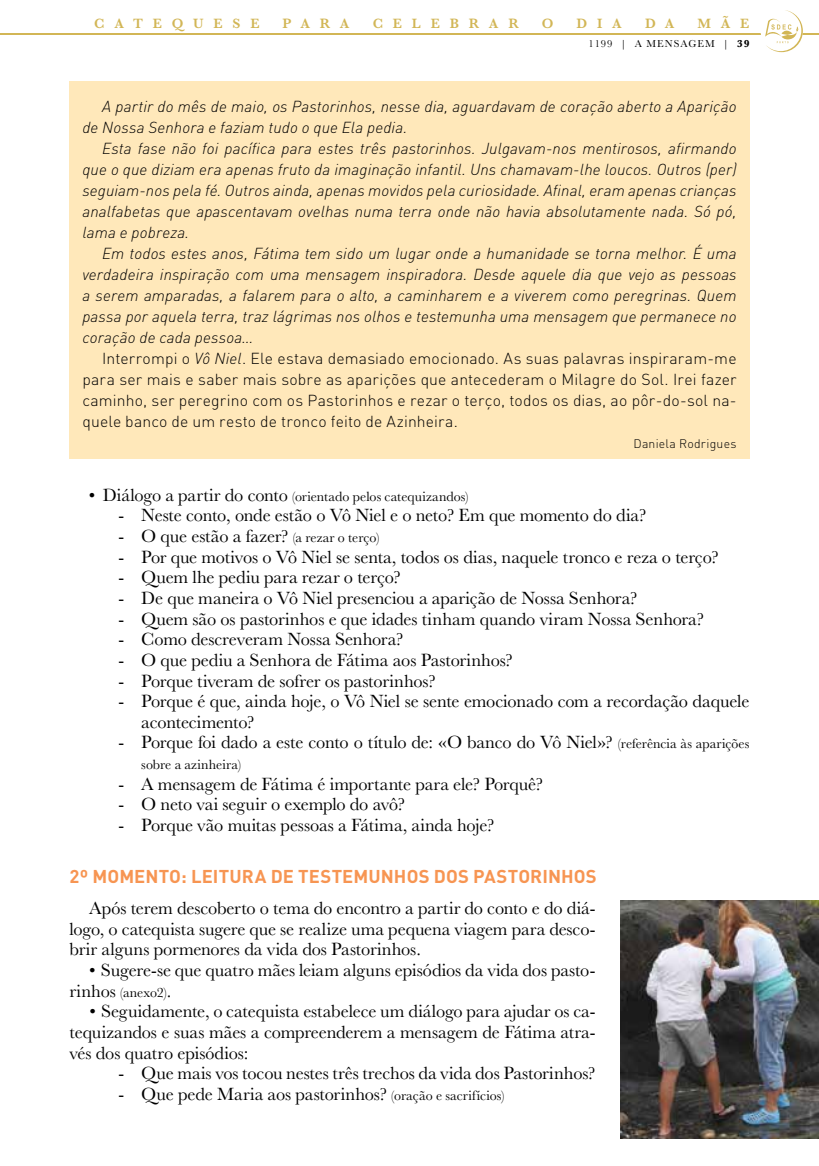
<style>
.page{position:relative;width:819px;height:1166px;background:#fff}
.page>*{position:absolute;margin:0;border:0;box-sizing:border-box;transform-origin:0 0}
.t1{font:18.38px/20.7px "Baskerville";letter-spacing:-.005em;color:#000;text-align:justify}
.t2{font:700 18.38px "DIN";letter-spacing:.005em;color:#f79552}
.t3{font:italic 300 15.75px/21px "DIN";letter-spacing:.01em;color:#000;text-align:justify}
.t4{font:300 15.75px/21px "DIN";letter-spacing:.01em;color:#000;text-align:justify}
.t5{font:14px "Baskerville";letter-spacing:.005em;color:#000}
.t6{font:600 14px "Baskerville";letter-spacing:.7em;color:#d2b656}
.t7{font:300 12.25px "DIN";letter-spacing:.02em;color:#000}
.t8{font:10.5px "Baskerville";letter-spacing:.1em;color:#000}
.s1{font-weight:700}
.s2{font-style:italic}
.s3{font-size:18.38px}
.s4{font-size:14px}
</style>
<div class="page">
<hr style="left:0;top:33px;width:819px;height:2px;background:#d2b656">
<div style="left:760px;top:10px;width:42px;height:42px;background:#fff;border-radius:50%"></div>
<svg style="left:765px;top:10px;width:37px;height:42px"></svg>
<div style="left:69px;top:81px;width:680px;height:377px;background:#ffe8ba"></div>
<img style="left:620px;top:900px;width:199px;height:238px">
<p class="t6" style="left:94px;top:14px;width:167px">CATEQUESE</p>
<p class="t6" style="left:282px;top:14px;width:68px">PARA</p>
<p class="t6" style="left:372px;top:14px;width:147px">CELEBRAR</p>
<p class="t6" style="left:542px;top:14px;width:13px">O</p>
<p class="t6" style="left:576px;top:14px;width:47px">DIA</p>
<p class="t6" style="left:645px;top:14px;width:31px">D A</p>
<p class="t6" style="left:697px;top:14px;width:53px">MÃE</p>
<p class="t8" style="left:588px;top:37px;width:163px">1199 | A MENSAGEM | <span class="s1">39</span></p>
<p class="t3" style="left:82px;top:95px;width:655px;text-indent:20px">A partir do mês de maio, os Pastorinhos, nesse dia, aguardavam de coração aberto a Aparição de Nossa Senhora e faziam tudo o que Ela pedia.</p>
<p class="t3" style="left:82px;top:137px;width:655px;text-indent:20px">Esta fase não foi pacífica para estes três pastorinhos. Julgavam-nos mentirosos, afirmando que o que diziam era apenas fruto da imaginação infantil. Uns chamavam-lhe loucos. Outros (per) seguiam-nos pela fé. Outros ainda, apenas movidos pela curiosidade. Afinal, eram apenas crianças analfabetas que apascentavam ovelhas numa terra onde não havia absolutamente nada. Só pó, lama e pobreza.</p>
<p class="t3" style="left:82px;top:242px;width:655px;text-indent:20px">Em todos estes anos, Fátima tem sido um lugar onde a humanidade se torna melhor. É uma verdadeira inspiração com uma mensagem inspiradora. Desde aquele dia que vejo as pessoas a serem amparadas, a falarem para o alto, a caminharem e a viverem como peregrinas. Quem passa por aquela terra, traz lágrimas nos olhos e testemunha uma mensagem que permanece no coração de cada pessoa...</p>
<p class="t4" style="left:82px;top:347px;width:655px;text-indent:20px">Interrompi o <span class="s2">Vô Niel</span>. Ele estava demasiado emocionado. As suas palavras inspiraram-me para ser mais e saber mais sobre as aparições que antecederam o Milagre do Sol. Irei fazer caminho, ser peregrino com os Pastorinhos e rezar o terço, todos os dias, ao pôr-do-sol na&shy;quele banco de um resto de tronco feito de Azinheira.</p>
<p class="t7" style="left:633px;top:436px;width:105px">Daniela Rodrigues</p>
<p class="t5" style="left:89px;top:487px;width:381px"><span class="s3">• Diálogo a partir do conto</span> (orientado pelos catequizandos)</p>
<p class="t1" style="left:118px;top:505px;width:529px">- Neste conto, onde estão o Vô Niel e o neto? Em que momento do dia?</p>
<p class="t1" style="left:118px;top:526px;width:262px">- O que estão a fazer? <span class="s4">(a rezar o terço)</span></p>
<p class="t1" style="left:118px;top:546px;width:601px">- Por que motivos o Vô Niel se senta, todos os dias, naquele tronco e reza o terço?</p>
<p class="t1" style="left:118px;top:567px;width:284px">- Quem lhe pediu para rezar o terço?</p>
<p class="t1" style="left:118px;top:588px;width:520px">- De que maneira o Vô Niel presenciou a aparição de Nossa Senhora?</p>
<p class="t1" style="left:118px;top:608px;width:587px">- Quem são os pastorinhos e que idades tinham quando viram Nossa Senhora?</p>
<p class="t1" style="left:118px;top:629px;width:286px">- Como descreveram Nossa Senhora?</p>
<p class="t1" style="left:118px;top:650px;width:396px">- O que pediu a Senhora de Fátima aos Pastorinhos?</p>
<p class="t1" style="left:118px;top:670px;width:319px">- Porque tiveram de sofrer os pastorinhos?</p>
<p class="t1" style="left:141px;top:691px;width:609px;text-indent:-23px">- Porque é que, ainda hoje, o Vô Niel se sente emocionado com a recordação daquele acontecimento?</p>
<p class="t1" style="left:118px;top:732px;width:632px">- Porque foi dado a este conto o título de: «O banco do Vô Niel»? <span class="s4">(referência às aparições</span></p>
<p class="t5" style="left:141px;top:755px;width:101px">sobre a azinheira)</p>
<p class="t1" style="left:118px;top:774px;width:426px">- A mensagem de Fátima é importante para ele? Porquê?</p>
<p class="t1" style="left:118px;top:794px;width:288px">- O neto vai seguir o exemplo do avô?</p>
<p class="t1" style="left:118px;top:815px;width:377px">- Porque vão muitas pessoas a Fátima, ainda hoje?</p>
<p class="t2" style="left:69px;top:864px;width:63px">2º MOMENT</p>
<p class="t2" style="left:169px;top:864px;width:142px">O: LEITURA DE TESTEM</p>
<p class="t2" style="left:368px;top:864px;width:228px">UN HOS DOS PASTORIN HOS</p>
<p class="t1" style="left:69px;top:898px;width:527px;text-indent:20px">Após terem descoberto o tema do encontro a partir do conto e do diá&shy;logo, o catequista sugere que se realize uma pequena viagem para desco&shy;brir alguns pormenores da vida dos Pastorinhos.</p>
<p class="t1" style="left:89px;top:960px;width:507px">• Sugere-se que quatro mães leiam alguns episódios da vida dos pasto-</p>
<p class="t5" style="left:69px;top:983px;width:104px"><span class="s3">rinhos</span> (anexo2)<span class="s3">.</span></p>
<p class="t1" style="left:69px;top:1001px;width:527px;text-indent:20px">• Seguidamente, o catequista estabelece um diálogo para ajudar os ca&shy;tequizandos e suas mães a compreenderem a mensagem de Fátima atra&shy;vés dos quatro episódios:</p>
<p class="t1" style="left:118px;top:1063px;width:478px">- Que mais vos tocou nestes três trechos da vida dos Pastorinhos?</p>
<p class="t1" style="left:118px;top:1084px;width:387px">- Que pede Maria aos pastorinhos? <span class="s4">(oração e sacrifícios)</span></p>
</div>
